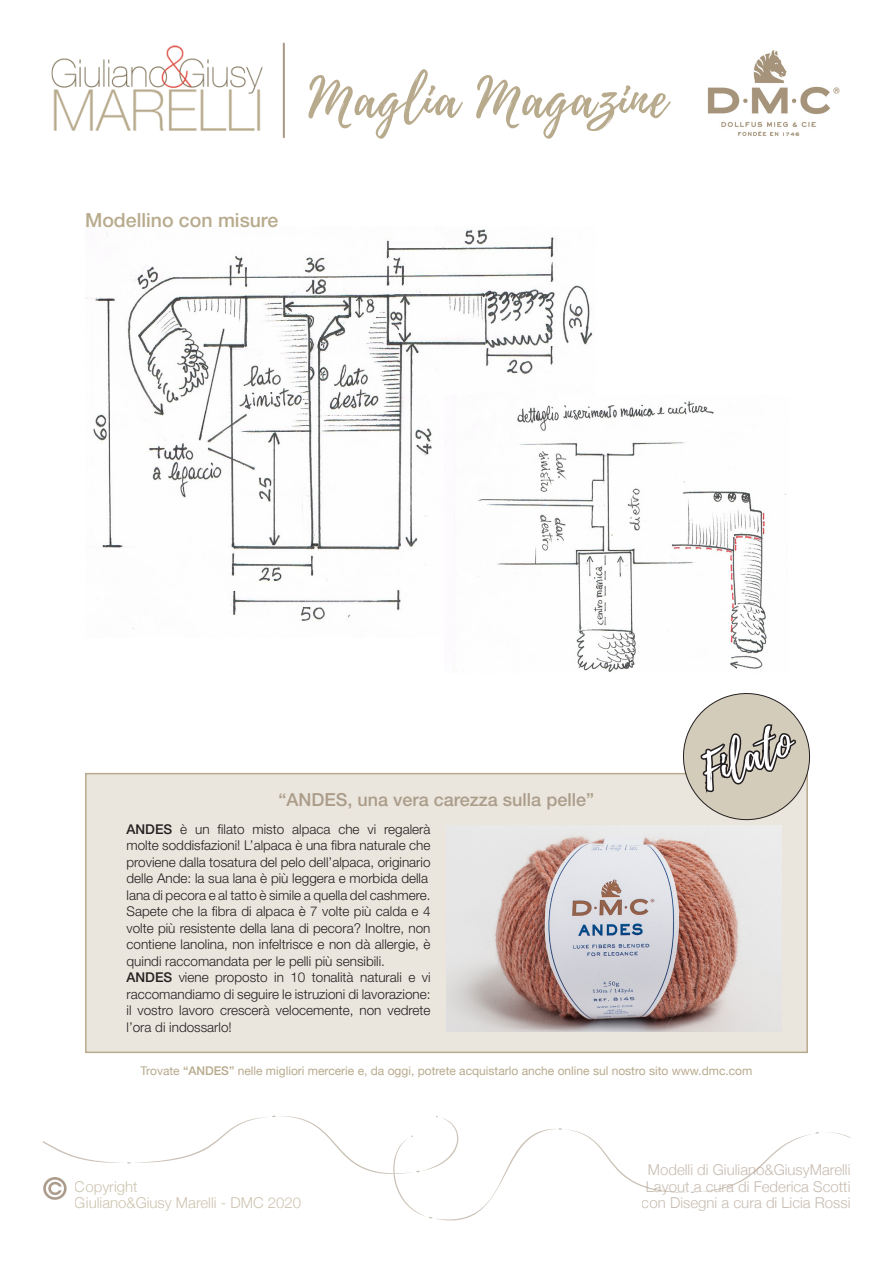
<style>
.page{position:relative;width:893px;height:1263px;background:#fff}
.page>*{position:absolute;margin:0;border:0;box-sizing:border-box;transform-origin:0 0}
.t1{font:54px "Playlist Script";letter-spacing:.02em;color:#b8aa8d}
.t2{font:45px "Playlist Script";color:#fff}
.t3{font:21px "Helvetica Neue";color:#b8aa8d}
.t4{font:500 19.5px "Helvetica Neue LT Pro";color:#b8aa8d}
.t5{font:500 18px "Helvetica Neue LT Pro";color:#ac9d8b}
.t6{font:300 15px/16.5px "Helvetica Neue";color:#af9f8f;text-align:center}
.t7{font:300 15px/16.5px "Helvetica Neue";color:#b8aa8d}
.t8{font:300 13.5px/16.5px "Helvetica Neue LT Pro";color:#231f20;text-align:justify}
.t9{font:12px "Helvetica Neue";color:#b8aa8d}
.s1{font-weight:500}
</style>
<div class="page">
<svg style="left:43px;top:1116px;width:807px;height:105px"></svg>
<img style="left:51px;top:45px;width:212px;height:86px">
<img style="left:707px;top:87px;width:44px;height:49px">
<hr style="left:283px;top:44px;width:2px;height:93px;background:#ac9d8b">
<img style="left:43px;top:1177px;width:25px;height:23px">
<img style="left:85px;top:229px;width:508px;height:400px">
<div style="left:85px;top:773px;width:723px;height:280px;background:#eae6dd;border:2px solid #b8aa8d"></div>
<svg style="left:751px;top:50px;width:89px;height:86px"></svg>
<svg style="left:675px;top:693px;width:136px;height:235px"></svg>
<img style="left:444px;top:395px;width:342px;height:277px">
<img style="left:446px;top:825px;width:335px;height:207px">
<p class="t1" style="left:308px;top:60px;width:360px">Maglia Magazine</p>
<h3 class="t3" style="left:301px;top:109px;width:112px">Nr. 6 - 2020</h3>
<p class="t4" style="left:85px;top:208px;width:195px">Modellino con misure</p>
<p class="t5" style="left:279px;top:789px;width:317px">“ANDES, una vera carezza sulla pelle”</p>
<p class="t8" style="left:126px;top:820px;width:306px"><span class="s1">ANDES</span> è un filato misto alpaca che vi regalerà molte soddisfazioni! L’alpaca è una fibra naturale che proviene dalla tosatura del pelo dell’alpaca, originario</p>
<p class="t8" style="left:126px;top:870px;width:303px">delle Ande: la sua lana è più leggera e morbida della</p>
<p class="t8" style="left:126px;top:886px;width:306px">lana di pecora e al tatto è simile a quella del cashmere.</p>
<p class="t8" style="left:126px;top:903px;width:306px">Sapete che la fibra di alpaca è 7 volte più calda e 4 volte più resistente della lana di pecora? Inoltre, non contiene lanolina, non infeltrisce e non dà allergie, è quindi raccomandata per le pelli più sensibili.</p>
<p class="t8" style="left:126px;top:969px;width:306px"><span class="s1">ANDES</span> viene proposto in 10 tonalità naturali e vi raccomandiamo di seguire le istruzioni di lavorazione: il vostro lavoro crescerà velocemente, non vedrete l’ora di indossarlo!</p>
<p class="t2" style="left:690px;top:744px;width:97px;rotate:-21deg">Filato</p>
<p class="t9" style="left:141px;top:1062px;width:613px">Trovate <span class="s1">“ANDES”</span> nelle migliori mercerie e, da oggi, potrete acquistarlo anche online sul nostro sito www.dmc.com</p>
<p class="t7" style="left:75px;top:1177px;width:228px">Copyright<br>Giuliano&amp;Giusy Marelli - DMC 2020</p>
<p class="t6" style="left:642px;top:1160px;width:210px">Modelli di Giuliano&amp;GiusyMarelli<br>Layout a cura di Federica Scotti con Disegni a cura di Licia Rossi</p>
</div>
